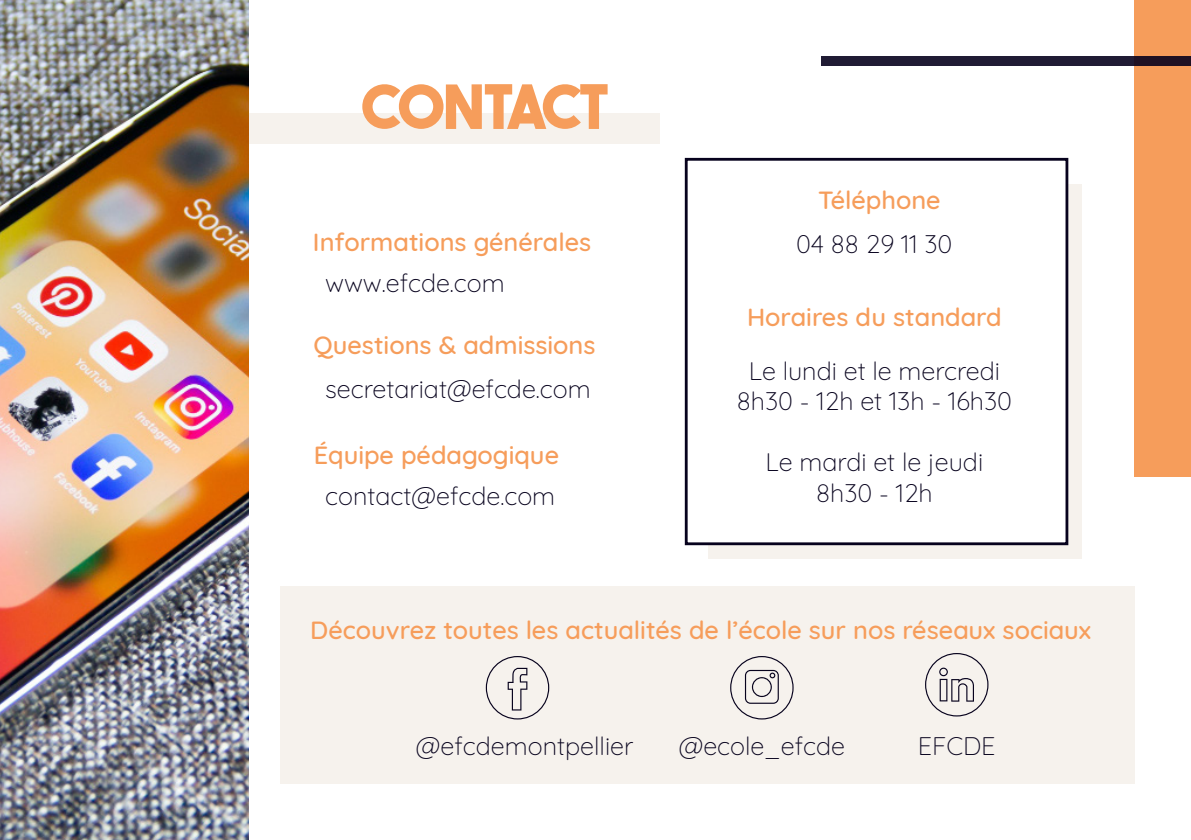
<style>
.page{position:relative;width:1191px;height:840px;background:#fff}
.page>*{position:absolute;margin:0;border:0;box-sizing:border-box;transform-origin:0 0}
.Titres{font:700 60.8px "The Bold Font";color:#f69d5b}
.t1{font:300 25.2px "Quicksand";color:#07021d}
.titres_contacts{font:500 25.2px "Quicksand";color:#f69d5b}
</style>
<div class="page">
<div style="left:240px;top:113px;width:419px;height:31px;background:#f6f2ed"></div>
<div style="left:1134px;top:0;width:57px;height:476px;background:#f69d5b"></div>
<svg style="left:821px;top:57px;width:370px;height:9px;background:#1f1931"></svg>
<img style="left:0;top:0;width:249px;height:839px">
<div style="left:280px;top:585px;width:854px;height:197px;background:#f6f2ed"></div>
<svg style="left:486px;top:656px;width:63px;height:63px"></svg>
<svg style="left:730px;top:656px;width:63px;height:63px"></svg>
<svg style="left:925px;top:653px;width:63px;height:63px"></svg>
<svg style="left:708px;top:184px;width:373px;height:374px;background:#f0ece8"></svg>
<div style="left:685px;top:158px;width:383px;height:387px;background:#fff;border:3px solid #07021d"></div>
<p class="Titres" style="left:363px;top:69px;width:247px">CONTACT</p>
<p class="titres_contacts" style="left:313px;top:221px;width:280px">Informations générales</p>
<p class="t1" style="left:325px;top:263px;width:181px">www.efcde.com</p>
<p class="titres_contacts" style="left:313px;top:325px;width:283px">Questions &amp; admissions</p>
<p class="t1" style="left:325px;top:369px;width:267px">secretariat@efcde.com</p>
<p class="titres_contacts" style="left:314px;top:434px;width:247px">Équipe pédagogique</p>
<p class="t1" style="left:325px;top:476px;width:232px">contact@efcde.com</p>
<p class="titres_contacts" style="left:818px;top:180px;width:124px">Téléphone</p>
<p class="t1" style="left:796px;top:225px;width:158px">04 88 29 11 30</p>
<p class="titres_contacts" style="left:747px;top:296px;width:256px">Horaires du standard</p>
<p class="t1" style="left:749px;top:351px;width:253px">Le lundi et le mercredi</p>
<p class="t1" style="left:737px;top:381px;width:277px">8h30 - 12h et 13h - 16h30</p>
<p class="t1" style="left:765px;top:442px;width:219px">Le mardi et le jeudi</p>
<p class="t1" style="left:816px;top:473px;width:118px">8h30 - 12h</p>
<p class="titres_contacts" style="left:310px;top:609px;width:782px">Découvrez toutes les actualités de l’école sur nos réseaux sociaux</p>
<p class="t1" style="left:416px;top:726px;width:219px">@efcdemontpellier</p>
<p class="t1" style="left:679px;top:726px;width:168px">@ecole_efcde</p>
<p class="t1" style="left:918px;top:726px;width:79px">EFCDE</p>
</div>
